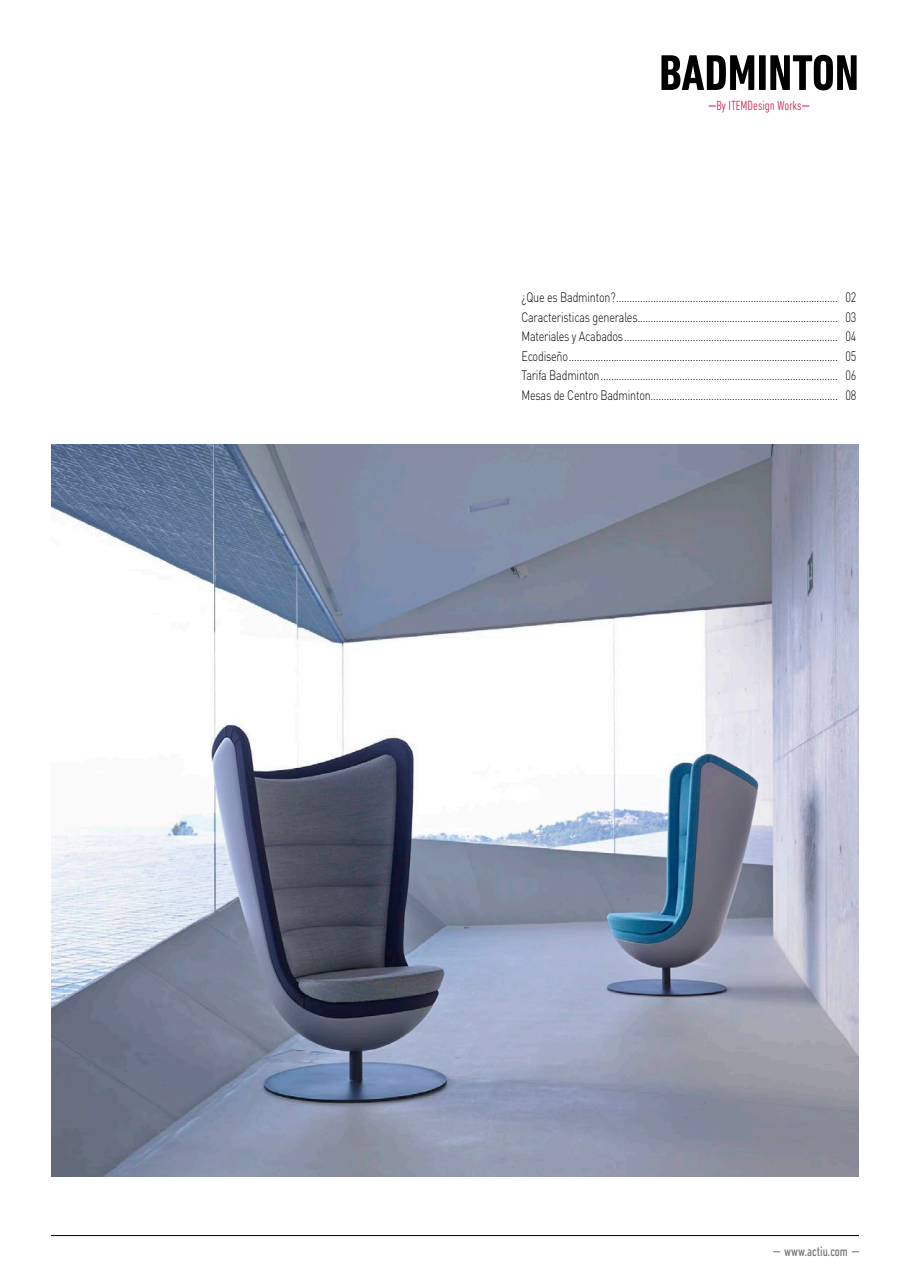
<style>
.page{position:relative;width:910px;height:1280px;background:#fff}
.page>*{position:absolute;margin:0;border:0;box-sizing:border-box;transform-origin:0 0}
.t1{font:700 condensed 51px "DIN Next LT Pro";color:#000}
.t2{font:300 13.5px/19.5px "DIN Pro";letter-spacing:-.02em;color:#000;text-align:justify;scale:.8 1}
.t3{font:300 condensed 13.5px "DIN Next LT Pro";color:#d1123c}
.t4{font:condensed 13.5px "DIN Next LT Pro";color:#6e6e6e}
</style>
<div class="page">
<hr style="left:51px;top:1235px;width:808px;height:1px;background:#000">
<img style="left:51px;top:444px;width:808px;height:733px">
<h1 class="t1" style="left:659px;top:44px;width:201px">BADMINTON</h1>
<p class="t3" style="left:716px;top:98px;width:87px">By ITEMDesign Works</p>
<p class="t2" style="left:521px;top:287px;width:420px">¿Que es Badminton?.................................................................................... 02<br>Caracteristicas generales............................................................................ 03<br>Materiales y Acabados................................................................................. 04<br>Ecodiseño...................................................................................................... 05<br>Tarifa Badminton.......................................................................................... 06<br>Mesas de Centro Badminton....................................................................... 08</p>
<p class="t4" style="left:784px;top:1243px;width:65px">www.actiu.com</p>
</div>
